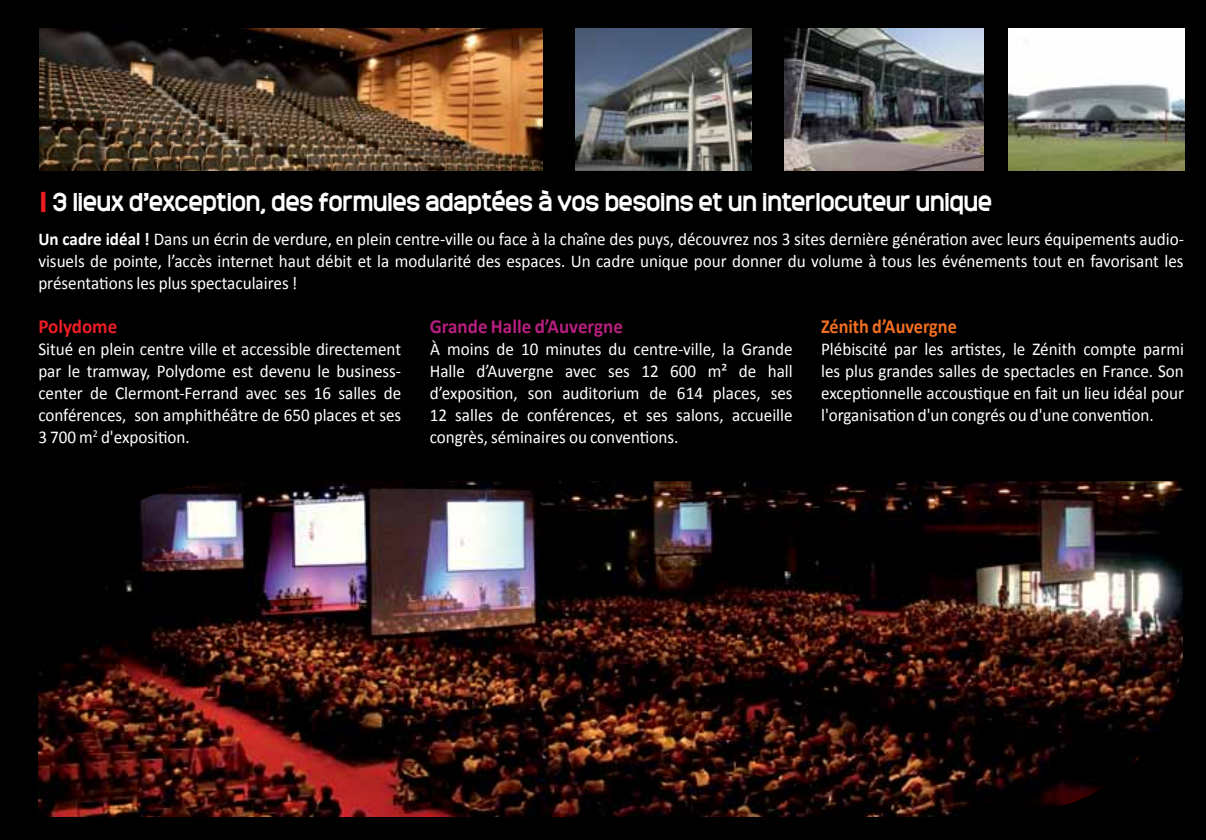
<style>
.page{position:relative;width:1206px;height:840px;background:#fff}
.page>*{position:absolute;margin:0;border:0;box-sizing:border-box;transform-origin:0 0}
.t1{font:700 24px "Monark";color:#fff;scale:.95 1}
.t2{font:700 20px "Calibri";color:#b61f7e;scale:.95 1}
.t3{font:700 20px "Calibri";color:#f36f21;scale:.91 1}
.t4{font:700 20px "Calibri";color:#ed1d24;scale:.95 1}
.t5{font:18px/22px "Calibri";color:#fff;text-align:justify;scale:.95 1}
.s1{font-weight:900;color:#ed1d24}
.s2{font-weight:700}
</style>
<div class="page">
<div style="left:0;top:0;width:1205px;height:839px;background:#000"></div>
<img style="left:38px;top:481px;width:1144px;height:334px">
<svg style="left:38px;top:481px;width:201px;height:187px"></svg>
<svg style="left:984px;top:629px;width:199px;height:186px"></svg>
<img style="left:785px;top:28px;width:198px;height:142px">
<img style="left:1008px;top:28px;width:175px;height:142px">
<img style="left:576px;top:28px;width:175px;height:142px">
<img style="left:40px;top:28px;width:502px;height:142px">
<h1 class="t1" style="left:40px;top:185px;width:1003px"><span class="s1">|</span> 3 lieux d’exception, des formules adaptées à vos besoins et un interlocuteur unique</h1>
<p class="t5" style="left:38px;top:228px;width:1207px"><span class="s2">Un cadre idéal !</span> Dans un écrin de verdure, en plein centre-ville ou face à la chaîne des puys, découvrez nos 3 sites dernière génération avec leurs équipements audio&shy;visuels de pointe, l’accès internet haut débit et la modularité des espaces. Un cadre unique pour donner du volume à tous les événements tout en favorisant les présentations les plus spectaculaires !</p>
<p class="t4" style="left:38px;top:313px;width:85px">Polydome</p>
<p class="t5" style="left:38px;top:338px;width:383px">Situé en plein centre ville et accessible directement par le tramway, Polydome est devenu le business&shy;center de Clermont-Ferrand avec ses 16 salles de conférences, son amphithéâtre de 650 places et ses 3 700 m<sup>2</sup> d'exposition.</p>
<p class="t2" style="left:429px;top:313px;width:205px">Grande Halle d’Auvergne</p>
<p class="t5" style="left:429px;top:338px;width:383px">À moins de 10 minutes du centre-ville, la Grande Halle d’Auvergne avec ses 12 600 m² de hall d’exposition, son auditorium de 614 places, ses 12 salles de conférences, et ses salons, accueille congrès, séminaires ou conventions.</p>
<p class="t3" style="left:821px;top:313px;width:151px">Zénith d’Auvergne</p>
<p class="t5" style="left:821px;top:338px;width:383px">Plébiscité par les artistes, le Zénith compte parmi les plus grandes salles de spectacles en France. Son exceptionnelle accoustique en fait un lieu idéal pour l'organisation d'un congrés ou d'une convention.</p>
</div>
